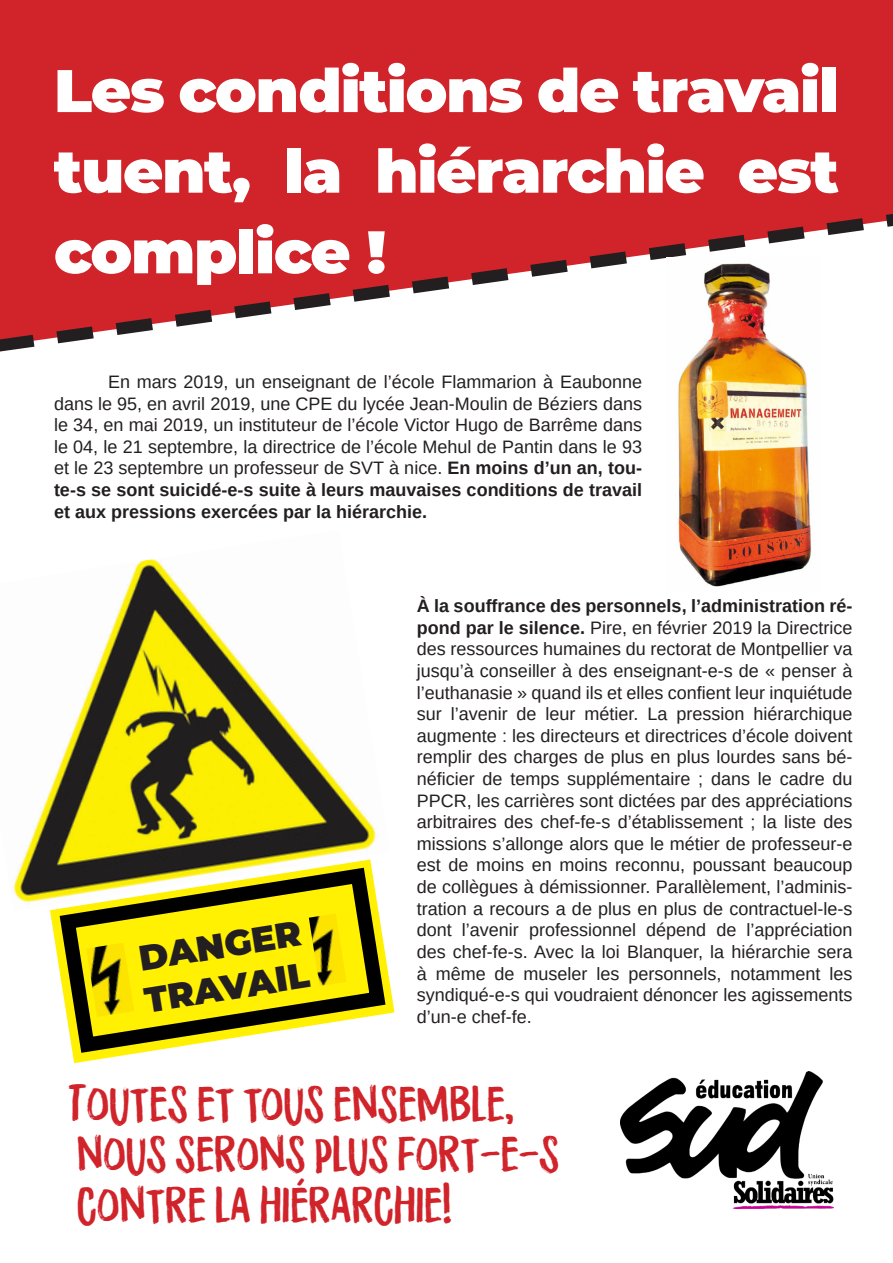
<style>
.page{position:relative;width:893px;height:1263px;background:#fff}
.page>*{position:absolute;margin:0;border:0;box-sizing:border-box;transform-origin:0 0}
.t1{font:900 60px/80.6px "Montserrat";letter-spacing:-.02em;color:#fff;text-align:justify}
.t2{font:42px "Flicker DEMO";color:#d1232a}
.t3{font:900 35.55px "Montserrat";color:#231f20}
.t4{font:18px/21.6px "Liberation Sans";color:#231f20;text-align:justify}
.s1{font-weight:700}
</style>
<div class="page">
<img style="left:13px;top:559px;width:363px;height:344px">
<svg style="left:51px;top:859px;width:343px;height:202px"></svg>
<img style="left:309px;top:913px;width:38px;height:73px">
<img style="left:86px;top:943px;width:48px;height:74px">
<svg style="left:0;top:0;width:893px;height:352px;background:#d44348"></svg>
<img style="left:621px;top:1072px;width:213px;height:137px">
<img style="left:666px;top:257px;width:159px;height:330px">
<p class="t1" style="left:54px;top:47px;width:786px">Les conditions de travail tuent, la hiérarchie est complice !</p>
<p class="t4" style="left:54px;top:371px;width:590px;text-indent:54px">En mars 2019, un enseignant de l’école Flammarion à Eaubonne dans le 95, en avril 2019, une CPE du lycée Jean-Moulin de Béziers dans le 34, en mai 2019, un instituteur de l’école Victor Hugo de Barrême dans le 04, le 21 septembre, la directrice de l’école Mehul de Pantin dans le 93 et le 23 septembre un professeur de SVT à nice. <span class="s1">En moins d’un an, tou&shy;te-s se sont suicidé-e-s suite à leurs mauvaises conditions de travail et aux pressions exercées par la hiérarchie.</span></p>
<p class="t3" style="left:135px;top:932px;width:165px;rotate:-9deg">DANGER</p>
<p class="t3" style="left:141px;top:974px;width:168px;rotate:-9deg">TRAVAIL</p>
<p class="t4" style="left:417px;top:595px;width:437px"><span class="s1">À la souffrance des personnels, l’administration ré&shy;pond par le silence.</span> Pire, en février 2019 la Directrice des ressources humaines du rectorat de Montpellier va jusqu’à conseiller à des enseignant-e-s de « penser à l’euthanasie » quand ils et elles confient leur inquiétude sur l’avenir de leur métier. La pression hiérarchique augmente : les directeurs et directrices d’école doivent remplir des charges de plus en plus lourdes sans bé&shy;néficier de temps supplémentaire ; dans le cadre du PPCR, les carrières sont dictées par des appréciations arbitraires des chef-fe-s d’établissement ; la liste des missions s’allonge alors que le métier de professeur-e est de moins en moins reconnu, poussant beaucoup de collègues à démissionner. Parallèlement, l’adminis&shy;tration a recours a de plus en plus de contractuel-le-s dont l’avenir professionnel dépend de l’appréciation des chef-fe-s. Avec la loi Blanquer, la hiérarchie sera à même de museler les personnels, notamment les syndiqué-e-s qui voudraient dénoncer les agissements d’un-e chef-fe.</p>
<p class="t2" style="left:68px;top:1072px;width:447px">TOUTES ET TOUS ENSEMBLE,</p>
<p class="t2" style="left:77px;top:1123px;width:484px">NOUS SERONS PLUS FORT-E-S</p>
<p class="t2" style="left:77px;top:1173px;width:376px">CONTRE LA HIÉRARCHIE!</p>
</div>
